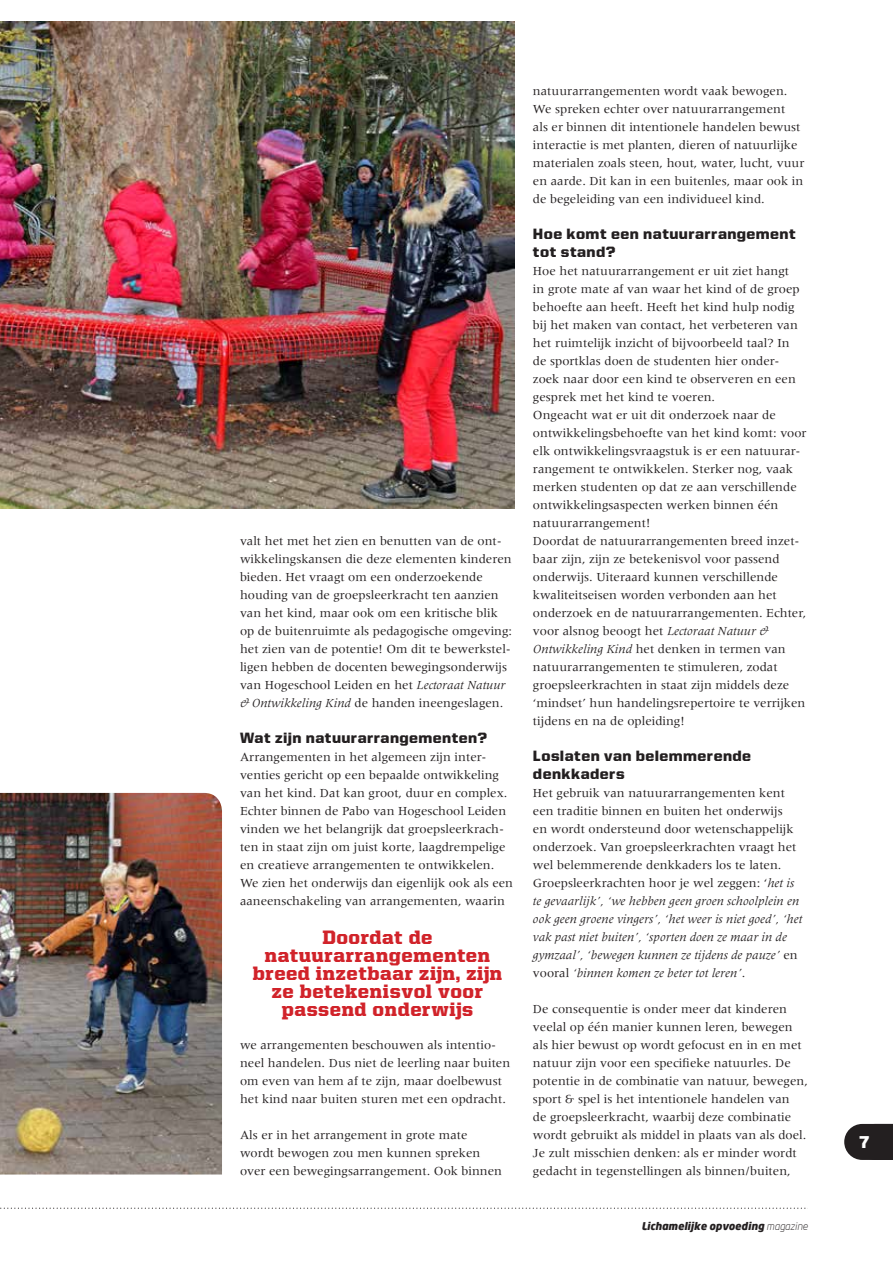
<style>
.page{position:relative;width:893px;height:1263px;background:#fff}
.page>*{position:absolute;margin:0;border:0;box-sizing:border-box;transform-origin:0 0}
.t1{font:900 19.5px/18px "United Serif Reg";letter-spacing:.03em;color:#d1232a;text-align:center}
.t2{font:900 17.25px "United Sans Reg";color:#fff}
.t3{font:900 15px/18px "United Sans Reg";letter-spacing:.025em;color:#231f20}
.t4{font:12.75px/18px "Meridien LT Std";color:#231f20}
.t5{font:italic 900 10.5px "Neo Sans";color:#231f20}
.s1{font-style:italic}
.s2{font-weight:300}
</style>
<div class="page">
<img style="left:0;top:21px;width:515px;height:488px">
<img style="left:0;top:793px;width:222px;height:381px">
<svg style="left:844px;top:1124px;width:49px;height:36px;background:#353132"></svg>
<svg style="left:0;top:1207px;width:808px;height:2px"></svg>
<p class="t4" style="left:240px;top:531px;width:274px">valt het met het zien en benutten van de ont&shy;wikkelingskansen die deze elementen kinderen bieden. Het vraagt om een onderzoekende houding van de groepsleerkracht ten aanzien van het kind, maar ook om een kritische blik op de buitenruimte als pedagogische omgeving: het zien van de potentie! Om dit te bewerkstel&shy;ligen hebben de docenten bewegingsonderwijs van Hogeschool Leiden en het <span class="s1">Lectoraat Natuur &amp; Ontwikkeling Kind</span> de handen ineengeslagen.</p>
<p class="t3" style="left:240px;top:728px;width:248px">Wat zijn natuurarrangementen?</p>
<p class="t4" style="left:240px;top:747px;width:275px">Arrangementen in het algemeen zijn inter&shy;venties gericht op een bepaalde ontwikkeling van het kind. Dat kan groot, duur en complex.<br>Echter binnen de Pabo van Hogeschool Leiden vinden we het belangrijk dat groepsleerkrach&shy;ten in staat zijn om juist korte, laagdrempelige en creatieve arrangementen te ontwikkelen.<br>We zien het onderwijs dan eigenlijk ook als een aaneenschakeling van arrangementen, waarin</p>
<h1 class="t1" style="left:253px;top:927px;width:251px">Doordat de natuurarrangementen breed inzetbaar zijn, zijn ze betekenisvol voor passend onderwijs</h1>
<p class="t4" style="left:240px;top:1035px;width:272px">we arrangementen beschouwen als intentio&shy;neel handelen. Dus niet de leerling naar buiten om even van hem af te zijn, maar doelbewust het kind naar buiten sturen met een opdracht.</p>
<p class="t4" style="left:240px;top:1125px;width:264px">Als er in het arrangement in grote mate wordt bewogen zou men kunnen spreken over een bewegingsarrangement. Ook binnen</p>
<p class="t4" style="left:533px;top:81px;width:273px">natuurarrangementen wordt vaak bewogen.<br>We spreken echter over natuurarrangement<br>als er binnen dit intentionele handelen bewust interactie is met planten, dieren of natuurlijke materialen zoals steen, hout, water, lucht, vuur en aarde. Dit kan in een buitenles, maar ook in de begeleiding van een individueel kind.</p>
<p class="t3" style="left:533px;top:224px;width:264px">Hoe komt een natuurarrangement tot stand?</p>
<p class="t4" style="left:533px;top:261px;width:275px">Hoe het natuurarrangement er uit ziet hangt<br>in grote mate af van waar het kind of de groep behoefte aan heeft. Heeft het kind hulp nodig bij het maken van contact, het verbeteren van het ruimtelijk inzicht of bijvoorbeeld taal? In<br>de sportklas doen de studenten hier onder&shy;zoek naar door een kind te observeren en een gesprek met het kind te voeren.<br>Ongeacht wat er uit dit onderzoek naar de ontwikkelingsbehoefte van het kind komt: voor elk ontwikkelingsvraagstuk is er een natuurar&shy;rangement te ontwikkelen. Sterker nog, vaak merken studenten op dat ze aan verschillende ontwikkelingsaspecten werken binnen één natuurarrangement!<br>Doordat de natuurarrangementen breed inzet&shy;baar zijn, zijn ze betekenisvol voor passend onderwijs. Uiteraard kunnen verschillende kwaliteitseisen worden verbonden aan het onderzoek en de natuurarrangementen. Echter, voor alsnog beoogt het <span class="s1">Lectoraat Natuur &amp; Ontwikkeling Kind</span> het denken in termen van natuurarrangementen te stimuleren, zodat groepsleerkrachten in staat zijn middels deze ‘mindset’ hun handelingsrepertoire te verrijken tijdens en na de opleiding!</p>
<p class="t3" style="left:533px;top:746px;width:220px">Loslaten van belemmerende denkkaders</p>
<p class="t4" style="left:533px;top:783px;width:271px">Het gebruik van natuurarrangementen kent een traditie binnen en buiten het onderwijs<br>en wordt ondersteund door wetenschappelijk onderzoek. Van groepsleerkrachten vraagt het wel belemmerende denkkaders los te laten.<br>Groepsleerkrachten hoor je wel zeggen: ‘<span class="s1">het is te gevaarlijk’, ‘we hebben geen groen schoolplein en ook geen groene vingers’, ‘het weer is niet goed’, ‘het vak past niet buiten’, ‘sporten doen ze maar in de gymzaal’, ‘bewegen kunnen ze tijdens de pauze’</span> en vooral <span class="s1">‘binnen komen ze beter tot leren’</span>.</p>
<p class="t4" style="left:533px;top:999px;width:276px">De consequentie is onder meer dat kinderen veelal op één manier kunnen leren, bewegen als hier bewust op wordt gefocust en in en met natuur zijn voor een specifieke natuurles. De potentie in de combinatie van natuur, bewegen, sport &amp; spel is het intentionele handelen van<br>de groepsleerkracht, waarbij deze combinatie wordt gebruikt als middel in plaats van als doel.<br>Je zult misschien denken: als er minder wordt gedacht in tegenstellingen als binnen/buiten,</p>
<p class="t5" style="left:641px;top:1219px;width:168px">Lichamelijke opvoeding <span class="s2">magazine</span></p>
<h2 class="t2" style="left:859px;top:1133px;width:11px">7</h2>
</div>
